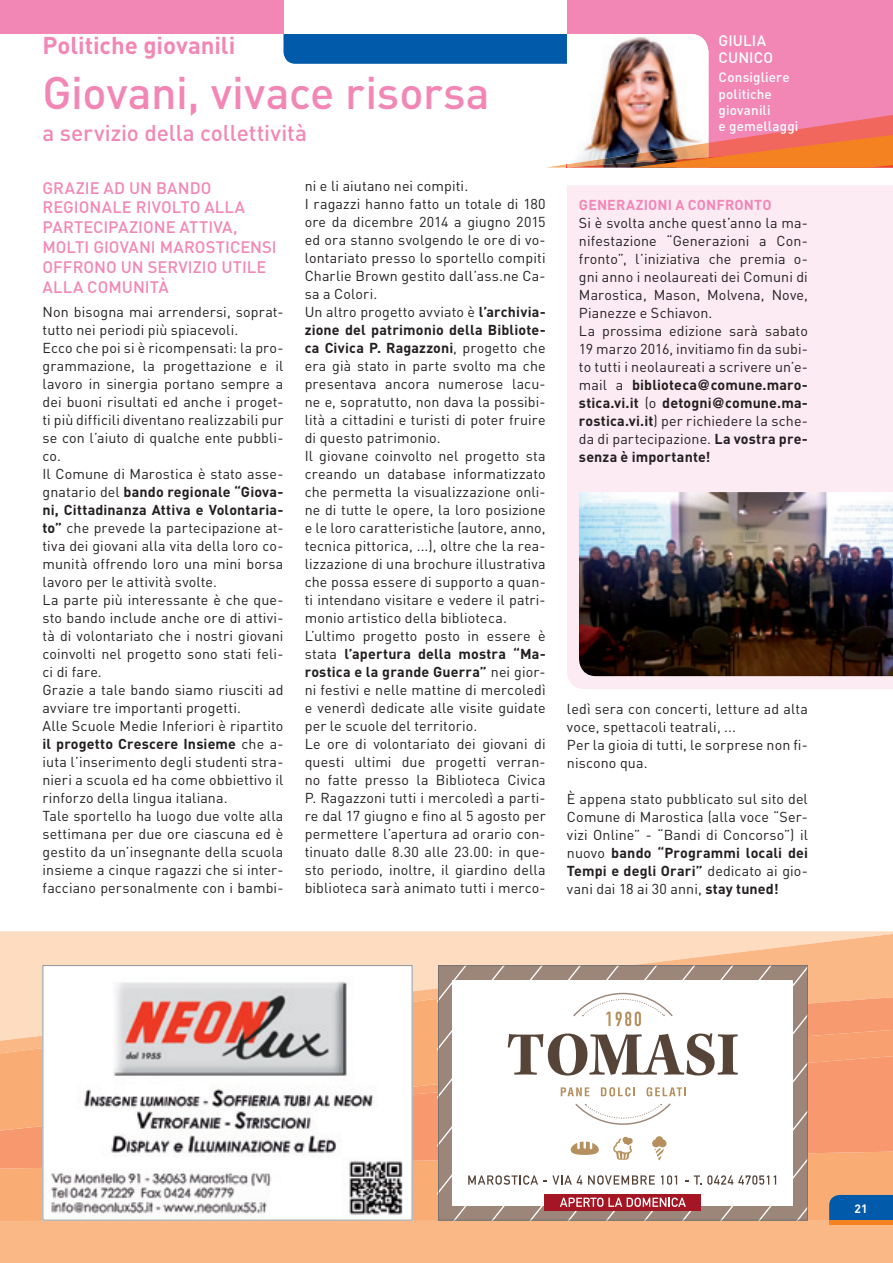
<style>
.page{position:relative;width:893px;height:1263px;background:#fff}
.page>*{position:absolute;margin:0;border:0;box-sizing:border-box;transform-origin:0 0}
.t1{font:500 45px "DIN";letter-spacing:-.005em;color:#f287b6}
.t2{font:700 24px "DIN";letter-spacing:-.005em;color:#f287b6}
.t3{font:500 22.5px "DIN";letter-spacing:-.005em;color:#f287b6}
.t4{font:500 16.5px/19.8px "DIN";color:#f287b6}
.t5{font:500 15px/16.5px "DIN";letter-spacing:.005em;color:#fff}
.t6{font:14.25px/18px "DIN";letter-spacing:.01em;color:#231f20}
.t7{font:700 14.25px "DIN";letter-spacing:.01em;color:#f287b6}
.t8{font:500 13.5px/16.2px "DIN";letter-spacing:.01em;color:#fff}
.t9{font:700 12px "DIN";color:#fff}
.s1{font-weight:700}
.s2{font-family:"Helvetica";font-weight:700}
</style>
<div class="page">
<svg style="left:0;top:931px;width:893px;height:3px;background:#fcdfc5"></svg>
<svg style="left:0;top:934px;width:893px;height:329px;background:#fbc49b"></svg>
<svg style="left:0;top:1169px;width:893px;height:52px;background:#eeaa78"></svg>
<svg style="left:0;top:1125px;width:893px;height:44px;background:#f69d70"></svg>
<svg style="left:0;top:977px;width:438px;height:153px;background:#f8b88b"></svg>
<div style="left:567px;top:185px;width:326px;height:504px;background:#fcebf2"></div>
<div style="left:829px;top:1195px;width:64px;height:25px;background:#015aaa"></div>
<div style="left:829px;top:1220px;width:64px;height:5px;background:#f58220"></div>
<div style="left:0;top:0;width:283px;height:34px;background:#f287b6"></div>
<img style="left:579px;top:492px;width:314px;height:184px">
<div style="left:567px;top:0;width:326px;height:168px;background:#f287b6"></div>
<svg style="left:283px;top:34px;width:610px;height:134px"></svg>
<svg style="left:43px;top:965px;width:369px;height:255px"></svg>
<svg style="left:808px;top:992px;width:85px;height:133px;background:#f79c70"></svg>
<svg style="left:438px;top:965px;width:370px;height:255px"></svg>
<h2 class="t2" style="left:43px;top:30px;width:194px">Politiche giovanili</h2>
<h1 class="t1" style="left:43px;top:64px;width:449px">Giovani, vivace risorsa</h1>
<h3 class="t3" style="left:43px;top:118px;width:266px">a servizio della collettività</h3>
<p class="t4" style="left:43px;top:177px;width:236px">GRAZIE AD UN BANDO<br>REGIONALE RIVOLTO ALLA<br>PARTECIPAZIONE ATTIVA,<br>MOLTI GIOVANI MAROSTICENSI<br>OFFRONO UN SERVIZIO UTILE<br>ALLA COMUNITÀ</p>
<p class="t6" style="left:43px;top:303px;width:242px">Non bisogna mai arrendersi, soprat&shy;tutto nei periodi più spiacevoli.<br>Ecco che poi si è ricompensati: la pro&shy;grammazione, la progettazione e il lavoro in sinergia portano sempre a dei buoni risultati ed anche i proget&shy;ti più difficili diventano realizzabili pur se con l’aiuto di qualche ente pubbli&shy;co.<br>Il Comune di Marostica è stato asse&shy;gnatario del <span class="s1">bando regionale “Giova&shy;ni, Cittadinanza Attiva e Volontaria&shy;to”</span> che prevede la partecipazione at&shy;tiva dei giovani alla vita della loro co&shy;munità offrendo loro una mini borsa lavoro per le attività svolte.<br>La parte più interessante è che que&shy;sto bando include anche ore di attivi&shy;tà di volontariato che i nostri giovani coinvolti nel progetto sono stati feli&shy;ci di fare.<br>Grazie a tale bando siamo riusciti ad avviare tre importanti progetti.<br>Alle Scuole Medie Inferiori è ripartito <span class="s1">il progetto Crescere Insieme</span> che a&shy;iuta l’inserimento degli studenti stra&shy;nieri a scuola ed ha come obbiettivo il rinforzo della lingua italiana.<br>Tale sportello ha luogo due volte alla settimana per due ore ciascuna ed è gestito da un’insegnante della scuola insieme a cinque ragazzi che si inter&shy;facciano personalmente con i bambi-</p>
<p class="t6" style="left:305px;top:177px;width:242px">ni e li aiutano nei compiti.<br>I ragazzi hanno fatto un totale di 180 ore da dicembre 2014 a giugno 2015 ed ora stanno svolgendo le ore di vo&shy;lontariato presso lo sportello compiti Charlie Brown gestito dall’ass.ne Ca&shy;sa a Colori.<br>Un altro progetto avviato è <span class="s1">l’archivia&shy;zione del patrimonio della Bibliote&shy;ca Civica P. Ragazzoni</span>, progetto che era già stato in parte svolto ma che presentava ancora numerose lacu&shy;ne e, sopratutto, non dava la possibi&shy;lità a cittadini e turisti di poter fruire di questo patrimonio.<br>Il giovane coinvolto nel progetto sta creando un database informatizzato che permetta la visualizzazione onli&shy;ne di tutte le opere, la loro posizione e le loro caratteristiche (autore, anno, tecnica pittorica, ...), oltre che la rea&shy;lizzazione di una brochure illustrativa che possa essere di supporto a quan&shy;ti intendano visitare e vedere il patri&shy;monio artistico della biblioteca.<br>L’ultimo progetto posto in essere è stata <span class="s1">l’apertura della mostra “Ma&shy;rostica e la grande Guerra”</span> nei gior&shy;ni festivi e nelle mattine di mercoledì e venerdì dedicate alle visite guidate per le scuole del territorio.<br>Le ore di volontariato dei giovani di questi ultimi due progetti verran&shy;no fatte presso la Biblioteca Civica P. Ragazzoni tutti i mercoledì a parti&shy;re dal 17 giugno e fino al 5 agosto per permettere l’apertura ad orario con&shy;tinuato dalle 8.30 alle 23.00: in que&shy;sto periodo, inoltre, il giardino della biblioteca sarà animato tutti i merco-</p>
<p class="t5" style="left:719px;top:32px;width:56px">GIULIA<br>CUNICO</p>
<p class="t8" style="left:719px;top:69px;width:81px">Consigliere politiche giovanili<br>e gemellaggi</p>
<p class="t7" style="left:579px;top:195px;width:194px">GENERAZIONI A CONFRONTO</p>
<p class="t6" style="left:579px;top:213px;width:230px">Si è svolta anche quest’anno la ma&shy;nifestazione “Generazioni a Con&shy;fronto”, l’iniziativa che premia o&shy;gni anno i neolaureati dei Comuni di Marostica, Mason, Molvena, Nove, Pianezze e Schiavon.<br>La prossima edizione sarà sabato 19 marzo 2016, invitiamo fin da subi&shy;to tutti i neolaureati a scrivere un’e&shy;mail a <span class="s1">biblioteca</span><span class="s2">@</span><span class="s1">comune.maro&shy;stica.vi.it</span> (o <span class="s1">detogni</span><span class="s2">@</span><span class="s1">comune.ma&shy;rostica.vi.it</span>) per richiedere la sche&shy;da di partecipazione. <span class="s1">La vostra pre&shy;senza è importante!</span></p>
<p class="t6" style="left:567px;top:699px;width:242px">ledì sera con concerti, letture ad alta voce, spettacoli teatrali, ...<br>Per la gioia di tutti, le sorprese non fi&shy;niscono qua.</p>
<p class="t6" style="left:567px;top:789px;width:242px;text-align:justify">È appena stato pubblicato sul sito del Comune di Marostica (alla voce “Ser&shy;vizi Online” - “Bandi di Concorso”) il nuovo <span class="s1">bando “Programmi locali dei Tempi e degli Orari”</span> dedicato ai gio&shy;vani dai 18 ai 30 anni, <span class="s1">stay tuned!</span></p>
<p class="t9" style="left:855px;top:1201px;width:15px">21</p>
</div>
